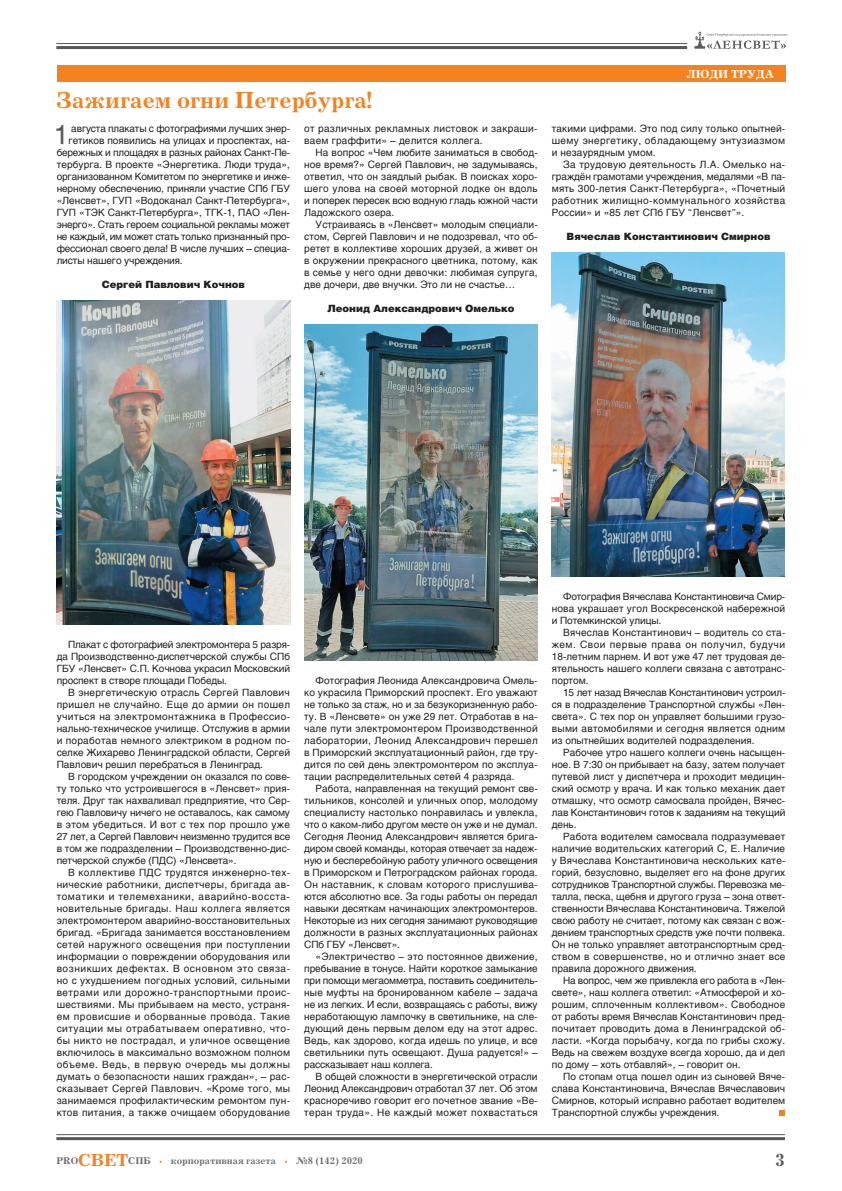
<style>
.page{position:relative;width:842px;height:1191px;background:#fff}
.page>*{position:absolute;margin:0;border:0;box-sizing:border-box;transform-origin:0 0}
.t1{font:26.5px "Helios";color:#57585a}
.t2{font:700 24px "Journal C";color:#f58220}
.t3{font:700 18px "Journal C";color:#57585a}
.t4{font:700 12px "Journal C";color:#fff}
.t5{font:10px/12px "Helios";color:#231f20;text-align:justify}
.t6{font:900 10px "Helios";color:#231f20}
.t7{font:10px/12px "Helios";letter-spacing:.03em;color:#231f20}
.t8{font:700 10px "Journal C";color:#6c6d70}
.t9{font:10px "Helios";letter-spacing:-.025em;color:#231f20}
.t10{font:10px "Helios";letter-spacing:-.02em;color:#231f20}
.s1{font-family:"Minion Pro"}
.s2{font-size:18px;color:#f58220}
.s3{font-size:15px;color:#f58220}
</style>
<div class="page">
<hr style="left:56px;top:43px;width:631px;height:1px;background:#57585a">
<hr style="left:56px;top:46px;width:631px;height:3px;background:#57585a">
<hr style="left:56px;top:1134px;width:729px;height:1px;background:#57585a">
<hr style="left:56px;top:1137px;width:729px;height:3px;background:#57585a">
<svg style="left:694px;top:31px;width:93px;height:18px"></svg>
<div style="left:57px;top:65px;width:728px;height:16px;background:#f58220"></div>
<svg style="left:780px;top:1110px;width:5px;height:6px"></svg>
<img style="left:57px;top:300px;width:233px;height:324px">
<img style="left:552px;top:252px;width:232px;height:324px">
<img style="left:304px;top:324px;width:234px;height:336px">
<h2 class="t2" style="left:56px;top:86px;width:317px">Зажигаем огни Петербурга!</h2>
<h1 class="t1" style="left:54px;top:119px;width:16px">1</h1>
<p class="t5" style="left:71px;top:122px;width:220px">августа плакаты с фотографиями лучших энер-</p>
<p class="t7" style="left:304px;top:122px;width:235px">от различных рекламных листовок и закраши&shy;ваем граффити» – делится коллега.</p>
<p class="t5" style="left:304px;top:146px;width:235px;text-indent:11px">На вопрос «Чем любите заниматься в свобод&shy;ное время?» Сергей Павлович, не задумываясь, ответил, что он заядлый рыбак. В поисках хоро&shy;шего улова на своей моторной лодке он вдоль и поперек пересек всю водную гладь южной части Ладожского озера.</p>
<p class="t5" style="left:304px;top:218px;width:235px;text-indent:11px">Устраиваясь в «Ленсвет» молодым специали&shy;стом, Сергей Павлович и не подозревал, что об&shy;ретет в коллективе хороших друзей, а живет он в окружении прекрасного цветника, потому, как в семье у него одни девочки: любимая супруга, две дочери, две внучки. Это ли не счастье…</p>
<p class="t6" style="left:327px;top:302px;width:189px">Леонид Александрович Омелько</p>
<p class="t5" style="left:69px;top:134px;width:223px">гетиков появились на улицах и проспектах, на-</p>
<p class="t10" style="left:57px;top:147px;width:235px">бережных и площадях в разных районах Санкт-Пе-</p>
<p class="t5" style="left:57px;top:158px;width:235px">тербурга. В проекте «Энергетика. Люди труда»,</p>
<p class="t5" style="left:57px;top:170px;width:235px">организованном Комитетом по энергетике и инже-</p>
<p class="t5" style="left:57px;top:182px;width:235px">нерному обеспечению, приняли участие СПб ГБУ</p>
<p class="t5" style="left:57px;top:194px;width:235px">«Ленсвет», ГУП «Водоканал Санкт-Петербурга»,</p>
<p class="t5" style="left:57px;top:206px;width:234px">ГУП «ТЭК Санкт-Петербурга», ТГК‑1, ПАО «Лен-</p>
<p class="t5" style="left:57px;top:218px;width:235px">энерго». Стать героем социальной рекламы может</p>
<p class="t9" style="left:57px;top:231px;width:235px">не каждый, им может стать только признанный про-</p>
<p class="t5" style="left:57px;top:242px;width:235px">фессионал своего дела! В числе лучших – специа-</p>
<p class="t5" style="left:57px;top:254px;width:128px">листы нашего учреждения.</p>
<p class="t6" style="left:102px;top:278px;width:145px">Сергей Павлович Кочнов</p>
<p class="t4" style="left:687px;top:67px;width:89px">ЛЮДИ ТРУДА</p>
<p class="t5" style="left:552px;top:122px;width:235px">такими цифрами. Это под силу только опытней&shy;шему энергетику, обладающему энтузиазмом и незаурядным умом.</p>
<p class="t5" style="left:552px;top:158px;width:235px;text-indent:11px">За трудовую деятельность Л.А. Омелько на&shy;граждён грамотами учреждения, медалями «В па&shy;мять 300‑летия Санкт-Петербурга», «Почетный работник жилищно-коммунального хозяйства России» и «85 лет СПб ГБУ <span class="s1">“</span>Ленсвет<span class="s1">”</span>».</p>
<p class="t6" style="left:567px;top:230px;width:205px">Вячеслав Константинович Смирнов</p>
<p class="t5" style="left:57px;top:638px;width:235px;text-indent:11px">Плакат с фотографией электромонтера 5 разря&shy;да Производственно-диспетчерской службы СПб ГБУ «Ленсвет» С.П. Кочнова украсил Московский проспект в створе площади Победы.</p>
<p class="t5" style="left:57px;top:686px;width:235px;text-indent:11px">В энергетическую отрасль Сергей Павлович пришел не случайно. Еще до армии он пошел учиться на электромонтажника в Профессио&shy;нально-техническое училище. Отслужив в армии и поработав немного электриком в родном по&shy;селке Жихарево Ленинградской области, Сергей Павлович решил перебраться в Ленинград.</p>
<p class="t5" style="left:57px;top:770px;width:235px;text-indent:11px">В городском учреждении он оказался по сове&shy;ту только что устроившегося в «Ленсвет» прия&shy;теля. Друг так нахваливал предприятие, что Сер&shy;гею Павловичу ничего не оставалось, как самому в этом убедиться. И вот с тех пор прошло уже 27 лет, а Сергей Павлович неизменно трудится все в том же подразделении – Производственно-дис&shy;петчерской службе (ПДС) «Ленсвета».</p>
<p class="t5" style="left:57px;top:866px;width:235px;text-indent:11px">В коллективе ПДС трудятся инженерно-тех&shy;нические работники, диспетчеры, бригада ав&shy;томатики и телемеханики, аварийно-восста&shy;новительные бригады. Наш коллега является электромонтером аварийно-восстановительных бригад. «Бригада занимается восстановлением сетей наружного освещения при поступлении информации о повреждении оборудования или возникших дефектах. В основном это связа&shy;но с ухудшением погодных условий, сильными ветрами или дорожно-транспортными проис&shy;шествиями. Мы прибываем на место, устраня&shy;ем провисшие и оборванные провода. Такие ситуации мы отрабатываем оперативно, что&shy;бы никто не пострадал, и уличное освещение включилось в максимально возможном полном объеме. Ведь, в первую очередь мы должны думать о безопасности наших граждан», – рас&shy;сказывает Сергей Павлович. «Кроме того, мы занимаемся профилактическим ремонтом пун&shy;ктов питания, а также очищаем оборудование</p>
<p class="t5" style="left:304px;top:674px;width:235px;text-indent:11px">Фотография Леонида Александровича Омель&shy;ко украсила Приморский проспект. Его уважают не только за стаж, но и за безукоризненную рабо&shy;ту. В «Ленсвете» он уже 29 лет. Отработав в на&shy;чале пути электромонтером Производственной лаборатории, Леонид Александрович перешел в Приморский эксплуатационный район, где тру&shy;дится по сей день электромонтером по эксплуа&shy;тации распределительных сетей 4 разряда.</p>
<p class="t5" style="left:304px;top:782px;width:235px;text-indent:11px">Работа, направленная на текущий ремонт све&shy;тильников, консолей и уличных опор, молодому специалисту настолько понравилась и увлекла, что о каком-либо другом месте он уже и не думал.<br>Сегодня Леонид Александрович является брига&shy;диром своей команды, которая отвечает за надеж&shy;ную и бесперебойную работу уличного освещения в Приморском и Петроградском районах города.<br>Он наставник, к словам которого прислушива&shy;ются абсолютно все. За годы работы он передал навыки десяткам начинающих электромонтеров.<br>Некоторые из них сегодня занимают руководящие должности в разных эксплуатационных районах СПб ГБУ «Ленсвет».</p>
<p class="t5" style="left:304px;top:950px;width:235px;text-indent:11px">«Электричество – это постоянное движение, пребывание в тонусе. Найти короткое замыкание при помощи мегаомметра, поставить соединитель&shy;ные муфты на бронированном кабеле – задача не из легких. И если, возвращаясь с работы, вижу неработающую лампочку в светильнике, на сле&shy;дующий день первым делом еду на этот адрес.<br>Ведь, как здорово, когда идешь по улице, и все светильники путь освещают. Душа радуется!» – рассказывает наш коллега.</p>
<p class="t5" style="left:304px;top:1070px;width:235px;text-indent:11px">В общей сложности в энергетической отрасли Леонид Александрович отработал 37 лет. Об этом красноречиво говорит его почетное звание «Ве&shy;теран труда». Не каждый может похвастаться</p>
<p class="t5" style="left:552px;top:590px;width:235px;text-indent:11px">Фотография Вячеслава Константиновича Смир&shy;нова украшает угол Воскресенской набережной и Потемкинской улицы.</p>
<p class="t5" style="left:552px;top:626px;width:235px;text-indent:11px">Вячеслав Константинович – водитель со ста&shy;жем. Свои первые права он получил, будучи 18‑летним парнем. И вот уже 47 лет трудовая де&shy;ятельность нашего коллеги связана с автотранс&shy;портом.</p>
<p class="t5" style="left:552px;top:686px;width:235px;text-indent:11px">15 лет назад Вячеслав Константинович устроил&shy;ся в подразделение Транспортной службы «Лен&shy;света». С тех пор он управляет большими грузо&shy;выми автомобилями и сегодня является одним из опытнейших водителей подразделения.</p>
<p class="t5" style="left:552px;top:746px;width:235px;text-indent:11px">Рабочее утро нашего коллеги очень насыщен&shy;ное. В 7:30 он прибывает на базу, затем получает путевой лист у диспетчера и проходит медицин&shy;ский осмотр у врача. И как только механик дает отмашку, что осмотр самосвала пройден, Вячес&shy;лав Константинович готов к заданиям на текущий день.</p>
<p class="t5" style="left:552px;top:830px;width:235px;text-indent:11px">Работа водителем самосвала подразумевает наличие водительских категорий C, E. Наличие у Вячеслава Константиновича нескольких кате&shy;горий, безусловно, выделяет его на фоне других сотрудников Транспортной службы. Перевозка ме&shy;талла, песка, щебня и другого груза – зона ответ&shy;ственности Вячеслава Константиновича. Тяжелой свою работу не считает, потому как связан с вож&shy;дением транспортных средств уже почти полвека.<br>Он не только управляет автотранспортным сред&shy;ством в совершенстве, но и отлично знает все правила дорожного движения.</p>
<p class="t5" style="left:552px;top:974px;width:235px;text-indent:11px">На вопрос, чем же привлекла его работа в «Лен&shy;свете», наш коллега ответил: «Атмосферой и хо&shy;рошим, сплоченным коллективом». Свободное от работы время Вячеслав Константинович пред&shy;почитает проводить дома в Ленинградской об&shy;ласти. «Когда порыбачу, когда по грибы схожу.<br>Ведь на свежем воздухе всегда хорошо, да и дел по дому – хоть отбавляй», – говорит он.</p>
<p class="t5" style="left:552px;top:1070px;width:235px;text-indent:11px">По стопам отца пошел один из сыновей Вяче&shy;слава Константиновича, Вячеслав Вячеславович Смирнов, который исправно работает водителем Транспортной службы учреждения.</p>
<p class="t8" style="left:56px;top:1155px;width:308px">PRO<span class="s2">СВЕТ</span>СПБ <span class="s3">•</span> корпоративная газета <span class="s3">•</span> №8 (142) 2020</p>
<h3 class="t3" style="left:775px;top:1150px;width:11px">3</h3>
</div>
